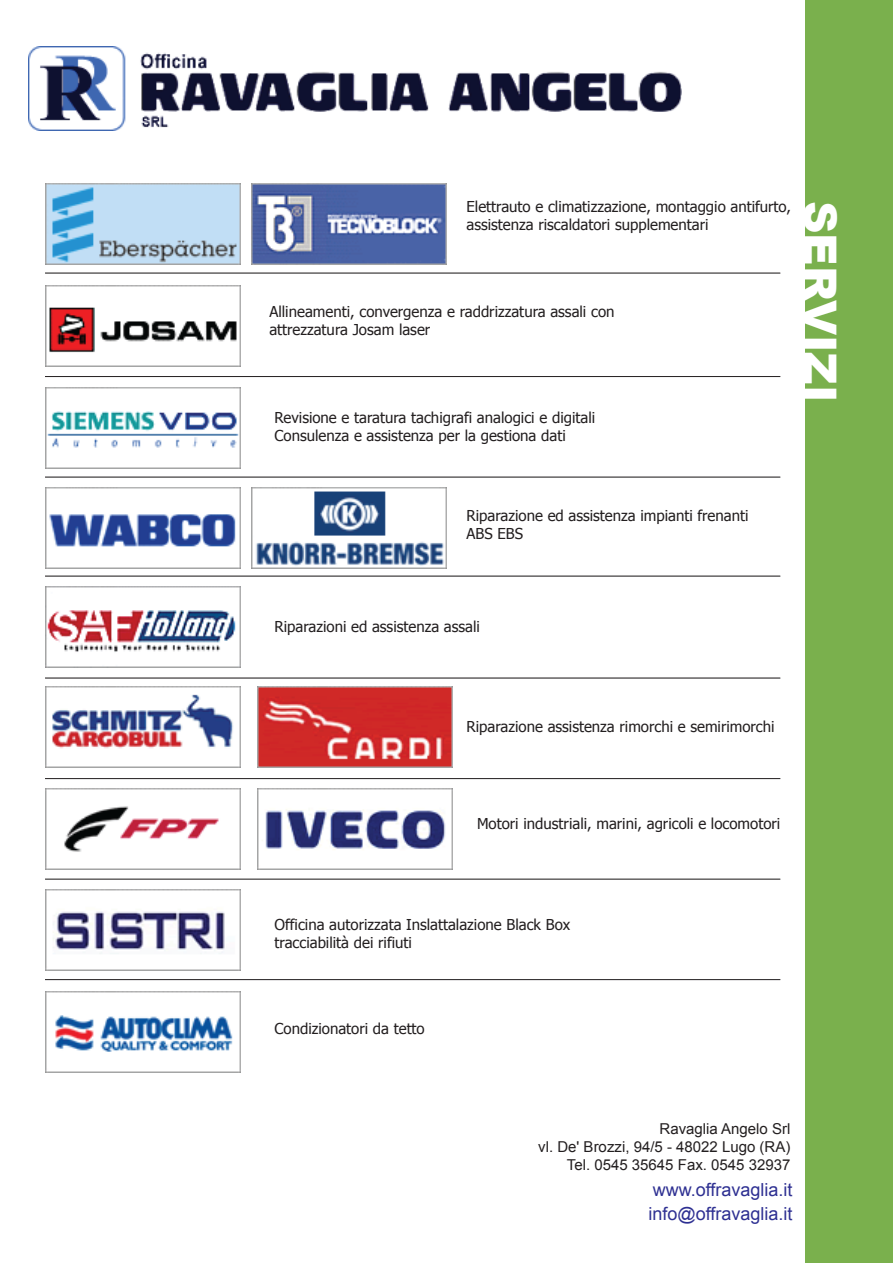
<style>
.page{position:relative;width:893px;height:1263px;background:#fff}
.page>*{position:absolute;margin:0;border:0;box-sizing:border-box;transform-origin:0 0}
.t1{font:900 45px "Arial";color:#fff}
.t2{font:18px/23.7px "Arial";color:#2e3092}
.t3{font:15px/18px "Tahoma";color:#231f20}
.t4{font:15px/18px "Arial";color:#231f20;text-align:right}
</style>
<div class="page">
<div style="left:805px;top:0;width:88px;height:1263px;background:#7ab04d"></div>
<img style="left:28px;top:47px;width:654px;height:83px">
<img style="left:45px;top:184px;width:195px;height:81px">
<img style="left:251px;top:184px;width:195px;height:81px">
<img style="left:45px;top:286px;width:195px;height:81px">
<img style="left:45px;top:388px;width:195px;height:81px">
<img style="left:251px;top:488px;width:195px;height:81px">
<img style="left:45px;top:488px;width:195px;height:81px">
<img style="left:45px;top:586px;width:195px;height:81px">
<img style="left:45px;top:687px;width:195px;height:81px">
<img style="left:257px;top:687px;width:195px;height:81px">
<img style="left:45px;top:788px;width:195px;height:81px">
<img style="left:257px;top:788px;width:195px;height:81px">
<img style="left:45px;top:890px;width:195px;height:81px">
<img style="left:45px;top:992px;width:195px;height:81px">
<hr style="left:45px;top:979px;width:735px;height:1px;background:#231f20">
<hr style="left:45px;top:879px;width:735px;height:1px;background:#231f20">
<hr style="left:45px;top:778px;width:735px;height:1px;background:#231f20">
<hr style="left:45px;top:678px;width:735px;height:1px;background:#231f20">
<hr style="left:45px;top:576px;width:735px;height:1px;background:#231f20">
<hr style="left:45px;top:477px;width:735px;height:1px;background:#231f20">
<hr style="left:45px;top:376px;width:735px;height:1px;background:#231f20">
<hr style="left:45px;top:273px;width:735px;height:1px;background:#231f20">
<p class="t3" style="left:466px;top:197px;width:326px">Elettrauto e climatizzazione, montaggio antifurto, assistenza riscaldatori supplementari</p>
<p class="t3" style="left:269px;top:302px;width:347px">Allineamenti, convergenza e raddrizzatura assali con attrezzatura Josam laser</p>
<p class="t3" style="left:274px;top:408px;width:322px">Revisione e taratura tachigrafi analogici e digitali<br>Consulenza e assistenza per la gestiona dati</p>
<h1 class="t1" style="left:853px;top:201px;width:203px;rotate:90deg">SERVIZI</h1>
<p class="t3" style="left:466px;top:506px;width:283px">Riparazione ed assistenza impianti frenanti<br>ABS EBS</p>
<p class="t3" style="left:274px;top:616px;width:207px">Riparazioni ed assistenza assali</p>
<p class="t3" style="left:466px;top:717px;width:310px">Riparazione assistenza rimorchi e semirimorchi</p>
<p class="t3" style="left:477px;top:814px;width:305px">Motori industriali, marini, agricoli e locomotori</p>
<p class="t3" style="left:274px;top:915px;width:297px">Officina autorizzata Inslattalazione Black Box tracciabilità dei rifiuti</p>
<p class="t3" style="left:274px;top:1018px;width:152px">Condizionatori da tetto</p>
<p class="t4" style="left:538px;top:1119px;width:254px">Ravaglia Angelo Srl<br>vl. De' Brozzi, 94/5 - 48022 Lugo (RA)<br>Tel. 0545 35645 Fax. 0545 32937</p>
<p class="t2" style="left:648px;top:1178px;width:145px">www.offravaglia.it info@offravaglia.it</p>
</div>
